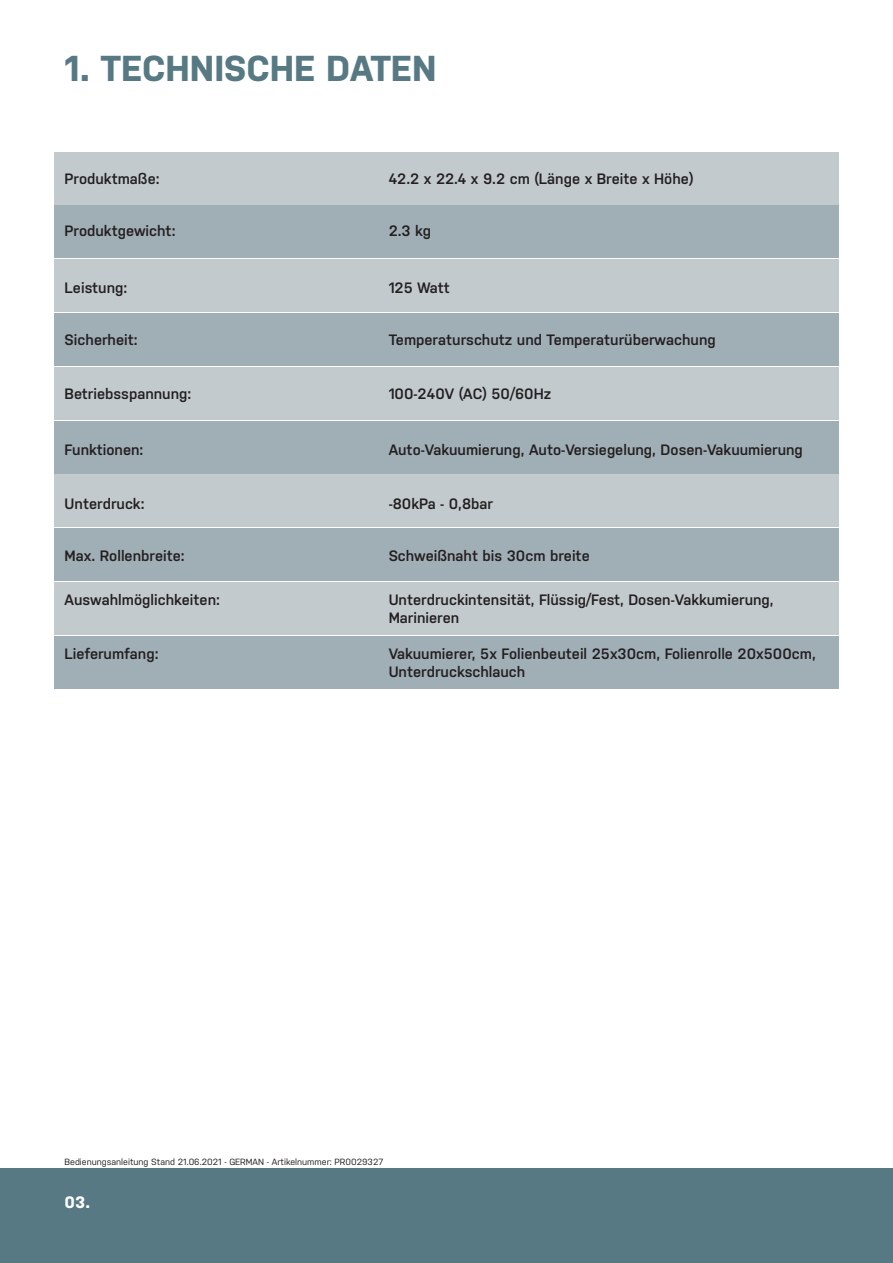
<style>
.page{position:relative;width:893px;height:1263px;background:#fff}
.page>*{position:absolute;margin:0;border:0;box-sizing:border-box;transform-origin:0 0}
.t1{font:700 36px "Nudista";color:#577983}
.t2{font:700 16.5px "Nudista";color:#fff}
.t3{font:600 15px/18px "Nudista";color:#231f20}
.t4{font:9px "Nudista";color:#231f20}
</style>
<div class="page">
<div style="left:0;top:1168px;width:893px;height:95px;background:#577983"></div>
<div style="left:54px;top:152px;width:324px;height:52px;background:#c2cace"></div>
<div style="left:380px;top:152px;width:459px;height:52px;background:#c2cace"></div>
<div style="left:54px;top:582px;width:324px;height:52px;background:#c2cace"></div>
<div style="left:380px;top:582px;width:459px;height:52px;background:#c2cace"></div>
<div style="left:54px;top:367px;width:324px;height:52px;background:#c2cace"></div>
<div style="left:380px;top:367px;width:459px;height:52px;background:#c2cace"></div>
<div style="left:54px;top:259px;width:324px;height:53px;background:#c2cace"></div>
<div style="left:380px;top:259px;width:459px;height:53px;background:#c2cace"></div>
<div style="left:54px;top:475px;width:324px;height:52px;background:#c2cace"></div>
<div style="left:380px;top:475px;width:459px;height:52px;background:#c2cace"></div>
<div style="left:54px;top:206px;width:324px;height:52px;background:#a0aeb5"></div>
<div style="left:380px;top:206px;width:459px;height:52px;background:#a0aeb5"></div>
<div style="left:54px;top:421px;width:324px;height:52px;background:#a0aeb5"></div>
<div style="left:380px;top:421px;width:459px;height:52px;background:#a0aeb5"></div>
<div style="left:54px;top:313px;width:324px;height:52px;background:#a0aeb5"></div>
<div style="left:380px;top:313px;width:459px;height:52px;background:#a0aeb5"></div>
<div style="left:54px;top:528px;width:324px;height:53px;background:#a0aeb5"></div>
<div style="left:380px;top:528px;width:459px;height:53px;background:#a0aeb5"></div>
<div style="left:54px;top:637px;width:324px;height:52px;background:#a0aeb5"></div>
<div style="left:380px;top:637px;width:459px;height:52px;background:#a0aeb5"></div>
<h1 class="t1" style="left:65px;top:47px;width:373px">1. TECHNISCHE DATEN</h1>
<p class="t3" style="left:65px;top:169px;width:96px">Produktmaße:</p>
<p class="t3" style="left:389px;top:169px;width:306px">42.2 x 22.4 x 9.2 cm (Länge x Breite x Höhe)</p>
<p class="t3" style="left:65px;top:221px;width:112px">Produktgewicht:</p>
<p class="t3" style="left:389px;top:221px;width:44px">2.3 kg</p>
<p class="t3" style="left:65px;top:279px;width:64px">Leistung:</p>
<p class="t3" style="left:389px;top:279px;width:63px">125 Watt</p>
<p class="t3" style="left:65px;top:331px;width:75px">Sicherheit:</p>
<p class="t3" style="left:389px;top:331px;width:329px">Temperaturschutz und Temperaturüberwachung</p>
<p class="t3" style="left:65px;top:384px;width:128px">Betriebsspannung:</p>
<p class="t3" style="left:389px;top:384px;width:164px">100-240V (AC) 50/60Hz</p>
<p class="t3" style="left:65px;top:440px;width:80px">Funktionen:</p>
<p class="t3" style="left:389px;top:440px;width:416px">Auto-Vakuumierung, Auto-Versiegelung, Dosen-Vakuumierung</p>
<p class="t3" style="left:65px;top:495px;width:81px">Unterdruck:</p>
<p class="t3" style="left:389px;top:495px;width:106px">-80kPa - 0,8bar</p>
<p class="t3" style="left:65px;top:546px;width:122px">Max. Rollenbreite:</p>
<p class="t3" style="left:389px;top:546px;width:203px">Schweißnaht bis 30cm breite</p>
<p class="t3" style="left:65px;top:591px;width:157px">Auswahlmöglichkeiten:</p>
<p class="t3" style="left:389px;top:591px;width:387px">Unterdruckintensität, Flüssig/Fest, Dosen-Vakkumierung,<br>Marinieren</p>
<p class="t3" style="left:65px;top:645px;width:95px">Lieferumfang:</p>
<p class="t3" style="left:389px;top:645px;width:429px">Vakuumierer, 5x Folienbeuteil 25x30cm, Folienrolle 20x500cm,<br>Unterdruckschlauch</p>
<p class="t4" style="left:65px;top:1156px;width:320px">Bedienungsanleitung Stand 21.06.2021 - GERMAN - Artikelnummer: PR0029327</p>
<p class="t2" style="left:65px;top:1193px;width:27px">03.</p>
</div>
